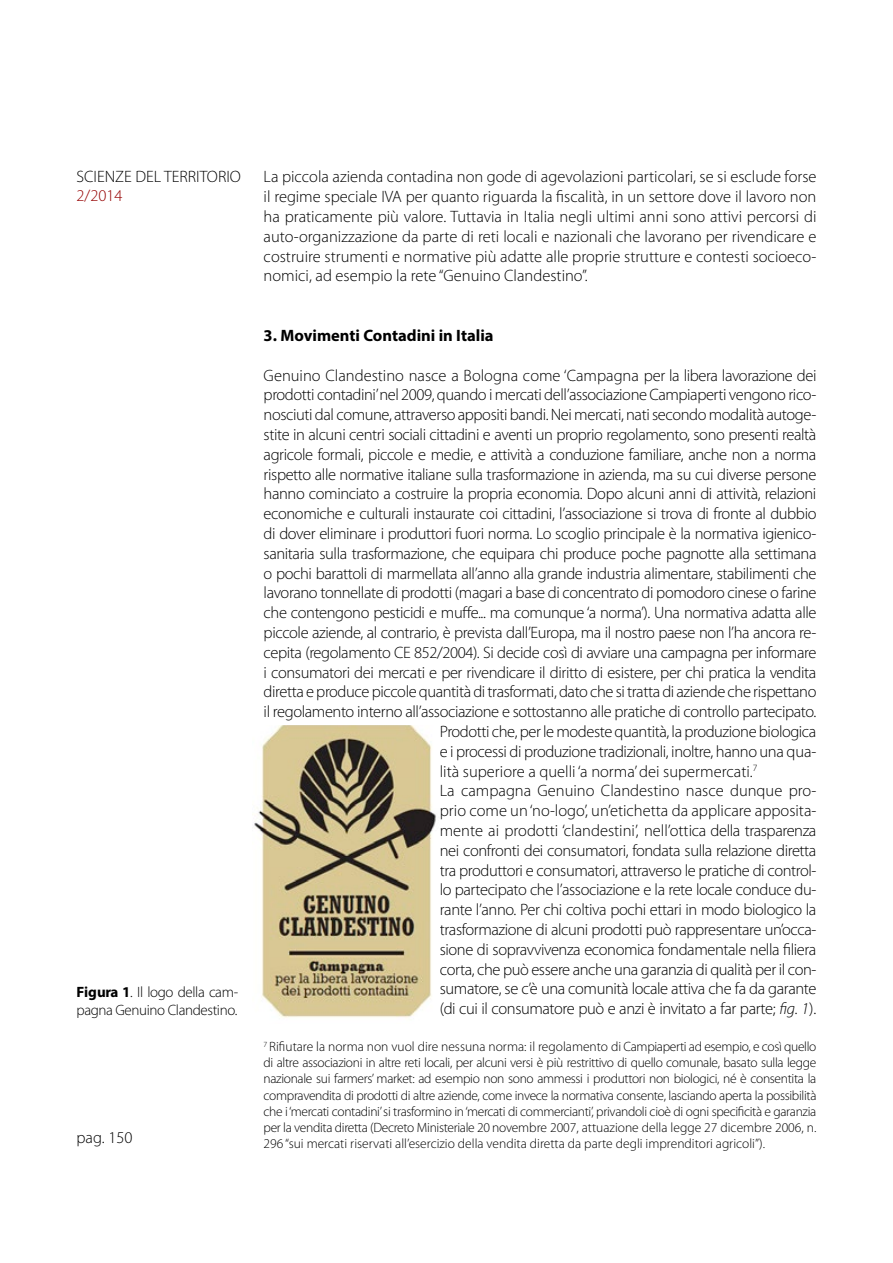
<style>
.page{position:relative;width:893px;height:1263px;background:#fff}
.page>*{position:absolute;margin:0;border:0;box-sizing:border-box;transform-origin:0 0}
.t1{font:300 16.5px/19.8px "Myriad Pro";letter-spacing:-.025em;color:#000;text-align:justify}
.t2{font:300 16.5px "Myriad Pro";color:#000}
.t3{font:700 16.5px "Myriad Pro";color:#000}
.t4{font:300 16.5px "Myriad Pro";color:#950000}
.t5{font:300 15px/18px "Myriad Pro";letter-spacing:-.025em;color:#000}
.t6{font:300 13.5px/16.2px "Myriad Pro";color:#000;text-align:justify}
.s1{font-weight:700}
.s2{font-style:italic}
</style>
<div class="page">
<img style="left:254px;top:725px;width:182px;height:293px">
<p class="t2" style="left:77px;top:167px;width:166px">SCIENZE DEL TERRITORIO</p>
<p class="t4" style="left:77px;top:185px;width:48px">2/2014</p>
<p class="t5" style="left:77px;top:983px;width:163px"><span class="s1">Figura 1</span>. Il logo della cam&shy;pagna Genuino Clandestino.</p>
<p class="t1" style="left:77px;top:1128px;width:57px">pag. 150</p>
<p class="t1" style="left:264px;top:167px;width:554px">La piccola azienda contadina non gode di agevolazioni particolari, se si esclude forse il regime speciale IVA per quanto riguarda la fiscalità, in un settore dove il lavoro non ha praticamente più valore. Tuttavia in Italia negli ultimi anni sono attivi percorsi di auto-organizzazione da parte di reti locali e nazionali che lavorano per rivendicare e costruire strumenti e normative più adatte alle proprie strutture e contesti socioeco&shy;nomici, ad esempio la rete “Genuino Clandestino”.</p>
<p class="t3" style="left:264px;top:325px;width:231px">3. Movimenti Contadini in Italia</p>
<p class="t2" style="left:264px;top:365px;width:554px">Genuino Clandestino nasce a Bologna come ‘Campagna per la libera lavorazione dei</p>
<p class="t1" style="left:264px;top:385px;width:554px">prodotti contadini’nel 2009, quando i mercati dell’associazione Campiaperti vengono rico-</p>
<p class="t1" style="left:264px;top:405px;width:554px">nosciuti dal comune, attraverso appositi bandi. Nei mercati, nati secondo modalità autoge-</p>
<p class="t1" style="left:264px;top:424px;width:554px">stite in alcuni centri sociali cittadini e aventi un proprio regolamento, sono presenti realtà</p>
<p class="t1" style="left:264px;top:444px;width:554px">agricole formali, piccole e medie, e attività a conduzione familiare, anche non a norma</p>
<p class="t1" style="left:264px;top:464px;width:554px">rispetto alle normative italiane sulla trasformazione in azienda, ma su cui diverse persone</p>
<p class="t1" style="left:264px;top:484px;width:554px">hanno cominciato a costruire la propria economia. Dopo alcuni anni di attività, relazioni</p>
<p class="t1" style="left:264px;top:504px;width:554px">economiche e culturali instaurate coi cittadini, l’associazione si trova di fronte al dubbio</p>
<p class="t1" style="left:264px;top:523px;width:554px">di dover eliminare i produttori fuori norma. Lo scoglio principale è la normativa igienico-</p>
<p class="t1" style="left:264px;top:543px;width:554px">sanitaria sulla trasformazione, che equipara chi produce poche pagnotte alla settimana</p>
<p class="t1" style="left:264px;top:563px;width:554px">o pochi barattoli di marmellata all’anno alla grande industria alimentare, stabilimenti che</p>
<p class="t1" style="left:264px;top:583px;width:554px">lavorano tonnellate di prodotti (magari a base di concentrato di pomodoro cinese o farine</p>
<p class="t1" style="left:264px;top:603px;width:554px">che contengono pesticidi e muffe... ma comunque ‘a norma’). Una normativa adatta alle</p>
<p class="t1" style="left:264px;top:622px;width:554px">piccole aziende, al contrario, è prevista dall’Europa, ma il nostro paese non l’ha ancora re-</p>
<p class="t1" style="left:264px;top:642px;width:554px">cepita (regolamento CE 852/2004). Si decide così di avviare una campagna per informare</p>
<p class="t1" style="left:264px;top:662px;width:554px">i consumatori dei mercati e per rivendicare il diritto di esistere, per chi pratica la vendita</p>
<p class="t1" style="left:264px;top:682px;width:554px">diretta e produce piccole quantità di trasformati, dato che si tratta di aziende che rispettano</p>
<p class="t1" style="left:264px;top:702px;width:554px">il regolamento interno all’associazione e sottostanno alle pratiche di controllo partecipato.</p>
<p class="t1" style="left:440px;top:721px;width:378px">Prodotti che, per le modeste quantità, la produzione biologica</p>
<p class="t1" style="left:440px;top:741px;width:378px">e i processi di produzione tradizionali, inoltre, hanno una qua-</p>
<p class="t2" style="left:440px;top:761px;width:319px">lità superiore a quelli ‘a norma’ dei supermercati.<sup>7</sup></p>
<p class="t2" style="left:440px;top:781px;width:378px">La campagna Genuino Clandestino nasce dunque pro-</p>
<p class="t2" style="left:440px;top:801px;width:378px">prio come un ‘no-logo’, un’etichetta da applicare apposita-</p>
<p class="t2" style="left:440px;top:820px;width:378px">mente ai prodotti ‘clandestini’, nell’ottica della trasparenza</p>
<p class="t1" style="left:440px;top:840px;width:378px">nei confronti dei consumatori, fondata sulla relazione diretta</p>
<p class="t1" style="left:440px;top:860px;width:378px">tra produttori e consumatori, attraverso le pratiche di control-</p>
<p class="t1" style="left:440px;top:880px;width:378px">lo partecipato che l’associazione e la rete locale conduce du-</p>
<p class="t1" style="left:440px;top:900px;width:378px">rante l’anno. Per chi coltiva pochi ettari in modo biologico la</p>
<p class="t1" style="left:440px;top:919px;width:378px">trasformazione di alcuni prodotti può rappresentare un’occa-</p>
<p class="t1" style="left:440px;top:939px;width:378px">sione di sopravvivenza economica fondamentale nella filiera</p>
<p class="t1" style="left:440px;top:959px;width:378px">corta, che può essere anche una garanzia di qualità per il con-</p>
<p class="t1" style="left:440px;top:979px;width:378px">sumatore, se c’è una comunità locale attiva che fa da garante</p>
<p class="t1" style="left:440px;top:999px;width:378px">(di cui il consumatore può e anzi è invitato a far parte; <span class="s2">fig. 1</span>).</p>
<p class="t6" style="left:264px;top:1038px;width:554px"><sup>7</sup> Rifiutare la norma non vuol dire nessuna norma: il regolamento di Campiaperti ad esempio, e così quello di altre associazioni in altre reti locali, per alcuni versi è più restrittivo di quello comunale, basato sulla legge nazionale sui farmers’ market: ad esempio non sono ammessi i produttori non biologici, né è consentita la compravendita di prodotti di altre aziende, come invece la normativa consente, lasciando aperta la possibilità che i ‘mercati contadini’ si trasformino in ‘mercati di commercianti’, privandoli cioè di ogni specificità e garanzia per la vendita diretta (Decreto Ministeriale 20 novembre 2007, attuazione della legge 27 dicembre 2006, n.<br>296 “sui mercati riservati all’esercizio della vendita diretta da parte degli imprenditori agricoli”).</p>
</div>
